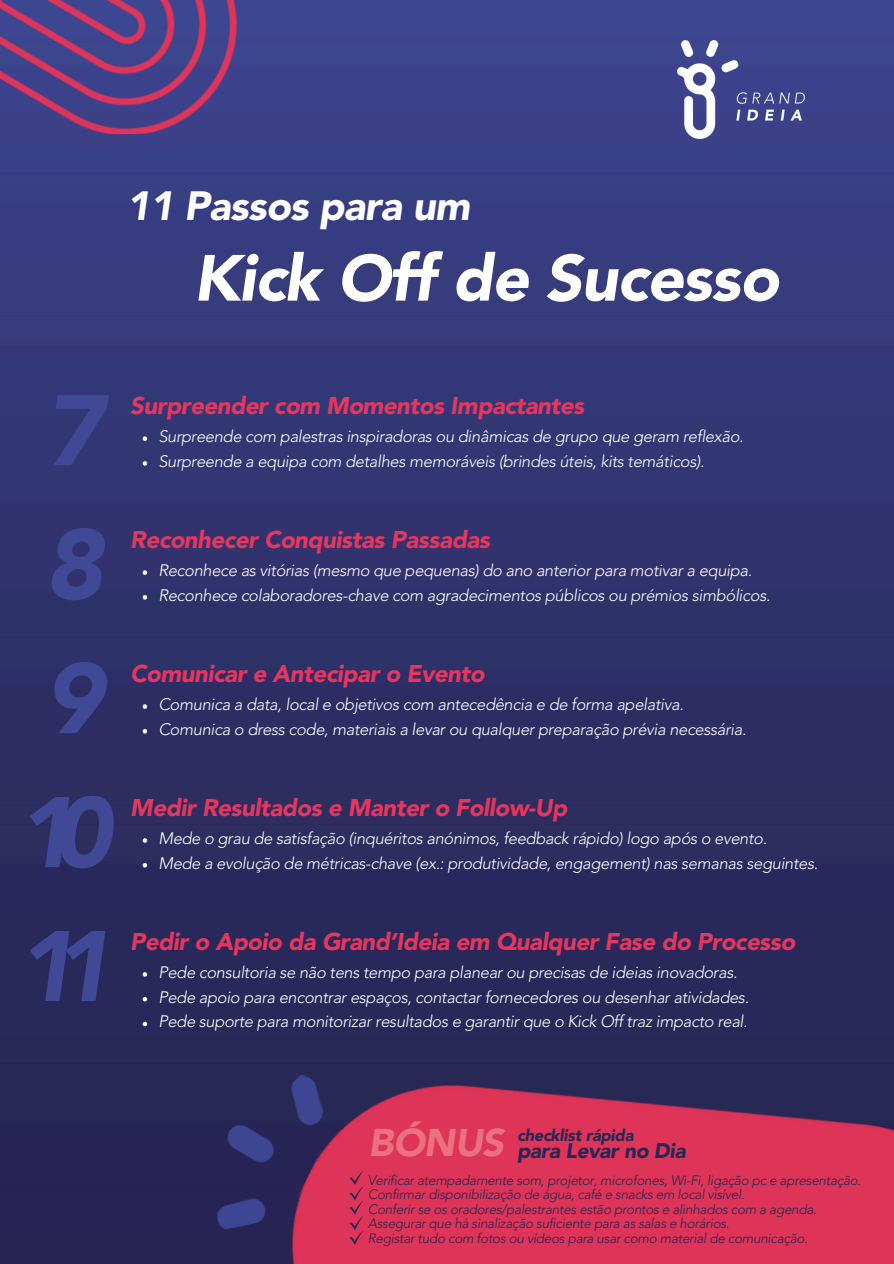
<style>
.page{position:relative;width:894px;height:1264px;background:#fff}
.page>*{position:absolute;margin:0;border:0;box-sizing:border-box;transform-origin:0 0}
.t1{font:italic 900 99px/133.8px "Avenir LT Std";color:#404995}
.t2{font:italic 900 64.5px "Avenir LT Std";letter-spacing:-.02em;color:#fff}
.t3{font:italic 900 40.5px "Avenir LT Std";letter-spacing:-.02em;color:#fff}
.t4{font:italic 900 38.4px "Avenir LT Std";letter-spacing:-.02em;color:#eb717f}
.t5{font:italic 900 24px "Avenir LT Std";letter-spacing:-.02em;color:#e5375d}
.t6{font:italic 900 21px "Avenir LT Std";letter-spacing:-.02em;color:#282654}
.t7{font:italic 300 16.5px "Avenir LT Std";letter-spacing:-.02em;color:#fff}
.t8{font:italic 900 16.5px "Avenir LT Std";letter-spacing:-.02em;color:#282654}
.t9{font:italic 300 13.5px "Avenir LT Std";letter-spacing:-.02em;color:#282654}
</style>
<div class="page">
<img style="left:0;top:0;width:893px;height:1263px">
<img style="left:676px;top:40px;width:128px;height:98px">
<img style="left:0;top:0;width:238px;height:138px">
<img style="left:239px;top:907px;width:654px;height:356px">
<svg style="left:143px;top:436px;width:4px;height:5px"></svg>
<svg style="left:143px;top:461px;width:4px;height:4px"></svg>
<svg style="left:143px;top:570px;width:4px;height:5px"></svg>
<svg style="left:143px;top:595px;width:4px;height:4px"></svg>
<svg style="left:143px;top:704px;width:4px;height:4px"></svg>
<svg style="left:143px;top:729px;width:4px;height:4px"></svg>
<svg style="left:143px;top:838px;width:4px;height:4px"></svg>
<svg style="left:143px;top:863px;width:4px;height:4px"></svg>
<svg style="left:143px;top:972px;width:4px;height:4px"></svg>
<svg style="left:143px;top:996px;width:4px;height:5px"></svg>
<svg style="left:143px;top:1021px;width:4px;height:5px"></svg>
<img style="left:194px;top:1072px;width:147px;height:158px">
<svg style="left:349px;top:1169px;width:15px;height:75px"></svg>
<h5 class="t3" style="left:126px;top:190px;width:345px">11 Passos para um</h5>
<p class="t2" style="left:193px;top:252px;width:586px">Kick Off de Sucesso</p>
<p class="t1" style="left:17px;top:373px;width:87px">7<br>8<br>9<br>1<br>1</p>
<h5 class="t1" style="left:53px;top:774px;width:60px">0<br>1</h5>
<p class="t5" style="left:130px;top:396px;width:455px">Surpreender com Momentos Impactantes</p>
<p class="t7" style="left:158px;top:429px;width:586px">Surpreende com palestras inspiradoras ou dinâmicas de grupo que geram reflexão.</p>
<p class="t7" style="left:158px;top:454px;width:547px">Surpreende a equipa com detalhes memoráveis (brindes úteis, kits temáticos).</p>
<h4 class="t5" style="left:130px;top:529px;width:361px">Reconhecer Conquistas Passadas</h4>
<h2 class="t7" style="left:158px;top:563px;width:595px">Reconhece as vitórias (mesmo que pequenas) do ano anterior para motivar a equipa.</h2>
<h1 class="t7" style="left:158px;top:588px;width:613px">Reconhece colaboradores-chave com agradecimentos públicos ou prémios simbólicos.</h1>
<h1 class="t5" style="left:130px;top:663px;width:355px">Comunicar e Antecipar o Evento</h1>
<h5 class="t7" style="left:158px;top:697px;width:526px">Comunica a data, local e objetivos com antecedência e de forma apelativa.</h5>
<p class="t7" style="left:158px;top:722px;width:589px">Comunica o dress code, materiais a levar ou qualquer preparação prévia necessária.</p>
<p class="t5" style="left:130px;top:797px;width:438px">Medir Resultados e Manter o Follow-Up</p>
<h5 class="t7" style="left:158px;top:831px;width:610px">Mede o grau de satisfação (inquéritos anónimos, feedback rápido) logo após o evento.</h5>
<p class="t7" style="left:158px;top:856px;width:661px">Mede a evolução de métricas-chave (ex.: produtividade, engagement) nas semanas seguintes.</p>
<p class="t5" style="left:130px;top:931px;width:666px">Pedir o Apoio da Grand’Ideia em Qualquer Fase do Processo</p>
<h5 class="t7" style="left:158px;top:965px;width:580px">Pede consultoria se não tens tempo para planear ou precisas de ideias inovadoras.</h5>
<p class="t7" style="left:158px;top:990px;width:592px">Pede apoio para encontrar espaços, contactar fornecedores ou desenhar atividades.</p>
<p class="t7" style="left:158px;top:1014px;width:590px">Pede suporte para monitorizar resultados e garantir que o Kick Off traz impacto real.</p>
<h6 class="t4" style="left:368px;top:1126px;width:137px">BÓNUS</h6>
<p class="t8" style="left:517px;top:1128px;width:118px">checklist rápida</p>
<p class="t6" style="left:517px;top:1141px;width:170px">para Levar no Dia</p>
<p class="t9" style="left:367px;top:1174px;width:494px">Verificar atempadamente som, projetor, microfones, Wi-Fi, ligação pc e apresentação.</p>
<p class="t9" style="left:367px;top:1188px;width:378px">Confirmar disponibilização de água, café e snacks em local visível.</p>
<p class="t9" style="left:367px;top:1203px;width:450px">Conferir se os oradores/palestrantes estão prontos e alinhados com a agenda.</p>
<p class="t9" style="left:367px;top:1218px;width:363px">Assegurar que há sinalização suficiente para as salas e horários.</p>
<h3 class="t9" style="left:367px;top:1232px;width:441px">Registar tudo com fotos ou vídeos para usar como material de comunicação.</h3>
</div>
